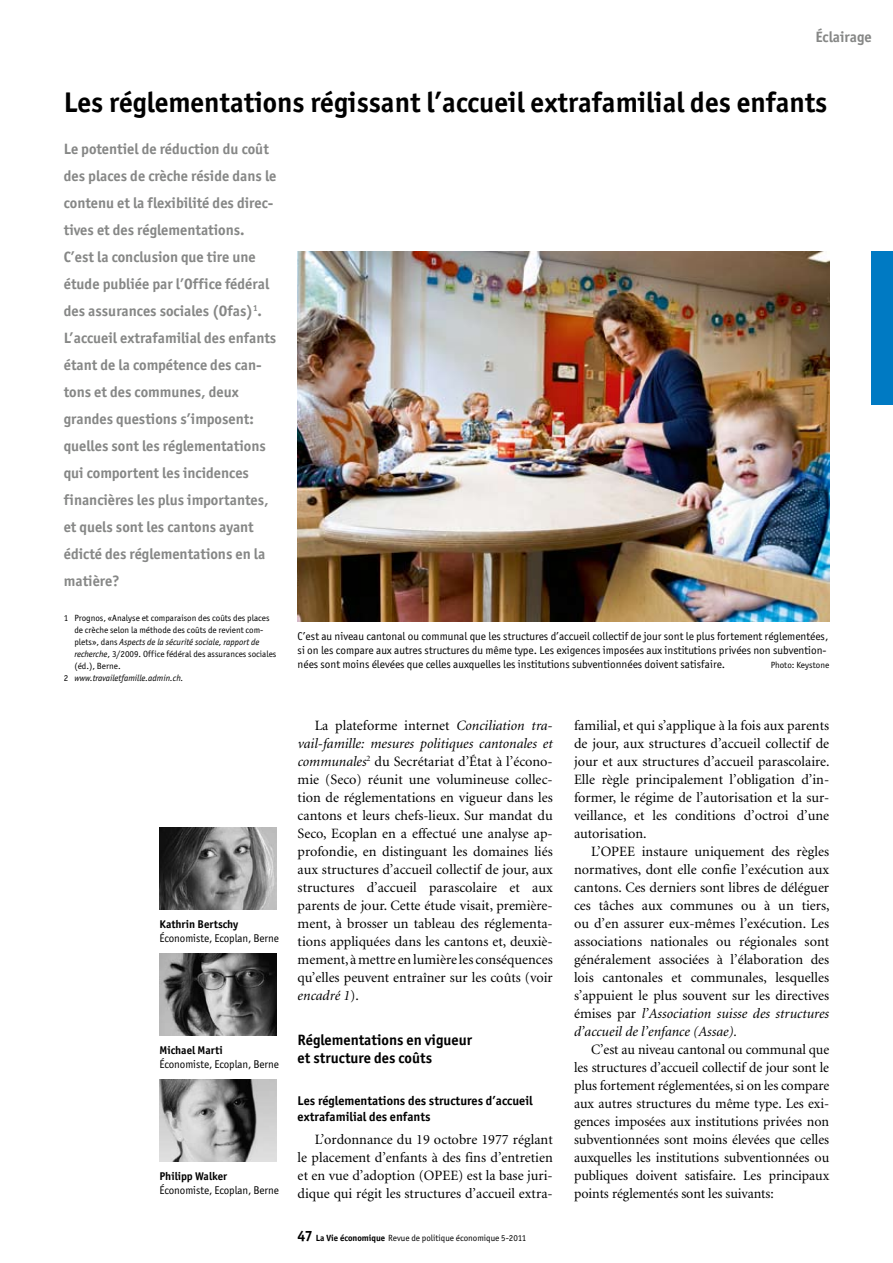
<style>
.page{position:relative;width:893px;height:1263px;background:#fff}
.page>*{position:absolute;margin:0;border:0;box-sizing:border-box;transform-origin:0 0}
.t1{font:700 28.5px "Officina San ITC";color:#000}
.t2{font:700 15px/27px "Officina San ITC";color:#868786}
.t3{font:700 15px/18px "Officina San ITC";color:#000}
.t4{font:14.25px/18px "Minion";color:#000;text-align:justify}
.t5{font:700 12.75px/16.5px "Officina San ITC";color:#000}
.t6{font:11.25px/14.2px "Officina San ITC";color:#000}
.t7{font:700 11.25px "Officina San ITC";color:#000}
.t8{font:9px "Officina San ITC";color:#000}
.t9{font:italic 9px "Officina San ITC";color:#000}
.s1{font-style:normal}
.s2{font-style:italic}
.s3{font-weight:700;font-size:15px}
.s4{font-weight:700}
</style>
<div class="page">
<div style="left:872px;top:252px;width:21px;height:153px;background:#007ac3"></div>
<img style="left:298px;top:251px;width:531px;height:370px">
<img style="left:159px;top:954px;width:117px;height:82px">
<img style="left:159px;top:1080px;width:117px;height:82px">
<img style="left:159px;top:828px;width:117px;height:82px">
<p class="t2" style="left:815px;top:23px;width:58px">Éclairage</p>
<h1 class="t1" style="left:64px;top:84px;width:765px">Les réglementations régissant l’accueil extrafamilial des enfants</h1>
<p class="t2" style="left:64px;top:136px;width:214px">Le potentiel de réduction du coût des places de crèche réside dans le contenu et la flexibilité des direc&shy;tives et des réglementations.<br>C’est la conclusion que tire une étude publiée par l’Office fédéral des assurances sociales (Ofas)<sup>1</sup>.<br>L’accueil extrafamilial des enfants étant de la compétence des can&shy;tons et des communes, deux grandes questions s’imposent: quelles sont les réglementations qui comportent les incidences financières les plus importantes, et quels sont les cantons ayant édicté des réglementations en la matière?</p>
<p class="t8" style="left:64px;top:612px;width:207px">1 Prognos, «Analyse et comparaison des coûts des places</p>
<p class="t8" style="left:74px;top:624px;width:190px">de crèche selon la méthode des coûts de revient com-</p>
<p class="t9" style="left:74px;top:637px;width:187px"><span class="s1">plets», dans</span> Aspects de la sécurité sociale, rapport de</p>
<p class="t8" style="left:74px;top:648px;width:203px"><span class="s2">recherche</span>, 3/2009. Office fédéral des assurances sociales</p>
<p class="t8" style="left:74px;top:660px;width:48px">(éd.), Berne.</p>
<p class="t9" style="left:64px;top:673px;width:121px"><span class="s1">2</span> www.travailetfamille.admin.ch.</p>
<p class="t7" style="left:159px;top:917px;width:80px">Kathrin Bertschy</p>
<p class="t6" style="left:159px;top:931px;width:121px">Économiste, Ecoplan, Berne</p>
<p class="t7" style="left:159px;top:1043px;width:65px">Michael Marti</p>
<p class="t6" style="left:159px;top:1057px;width:121px">Économiste, Ecoplan, Berne</p>
<p class="t7" style="left:159px;top:1169px;width:69px">Philipp Walker</p>
<p class="t6" style="left:159px;top:1183px;width:121px">Économiste, Ecoplan, Berne</p>
<p class="t6" style="left:298px;top:629px;width:532px">C’est au niveau cantonal ou communal que les structures d’accueil collectif de jour sont le plus fortement réglementées, si on les compare aux autres structures du même type. Les exigences imposées aux institutions privées non subvention&shy;nées sont moins élevées que celles auxquelles les institutions subventionnées doivent satisfaire.</p>
<p class="t8" style="left:771px;top:660px;width:60px">Photo: Keystone</p>
<p class="t4" style="left:298px;top:716px;width:257px;text-indent:17px">La plateforme internet <span class="s2">Conciliation tra&shy;vail-famille: mesures politiques cantonales et communales</span><sup>2</sup> du Secrétariat d’État à l’écono&shy;mie (Seco) réunit une volumineuse collec&shy;tion de réglementations en vigueur dans les cantons et leurs chefs-lieux. Sur mandat du Seco, Ecoplan en a effectué une analyse ap&shy;profondie, en distinguant les domaines liés aux structures d’accueil collectif de jour, aux structures d’accueil parascolaire et aux parents de jour. Cette étude visait, première&shy;ment, à brosser un tableau des réglementa&shy;tions appliquées dans les cantons et, deuxiè&shy;mement, à mettre en lumière les conséquences qu’elles peuvent entraîner sur les coûts (voir <span class="s2">encadré 1</span>).</p>
<p class="t3" style="left:298px;top:1030px;width:176px">Réglementations en vigueur et structure des coûts</p>
<p class="t5" style="left:298px;top:1092px;width:237px">Les réglementations des structures d’accueil extrafamilial des enfants</p>
<p class="t4" style="left:298px;top:1130px;width:257px;text-indent:17px">L’ordonnance du 19 octobre 1977 réglant le placement d’enfants à des fins d’entretien et en vue d’adoption (OPEE) est la base juri&shy;dique qui régit les structures d’accueil extra-</p>
<p class="t8" style="left:298px;top:1232px;width:230px"><span class="s3">47</span> <span class="s4">La Vie économique</span> Revue de politique économique 5-2011</p>
<p class="t4" style="left:574px;top:716px;width:257px">familial, et qui s’applique à la fois aux parents de jour, aux structures d’accueil collectif de jour et aux structures d’accueil parascolaire.<br>Elle règle principalement l’obligation d’in&shy;former, le régime de l’autorisation et la sur&shy;veillance, et les conditions d’octroi d’une autorisation.</p>
<p class="t4" style="left:574px;top:842px;width:257px;text-indent:17px">L’OPEE instaure uniquement des règles normatives, dont elle confie l’exécution aux cantons. Ces derniers sont libres de déléguer ces tâches aux communes ou à un tiers, ou d’en assurer eux-mêmes l’exécution. Les associations nationales ou régionales sont généralement associées à l’élaboration des lois cantonales et communales, lesquelles s’appuient le plus souvent sur les directives émises par <span class="s2">l’Association suisse des structures d’accueil de l’enfance (Assae).</span></p>
<p class="t4" style="left:574px;top:1040px;width:257px;text-indent:17px">C’est au niveau cantonal ou communal que les structures d’accueil collectif de jour sont le plus fortement réglementées, si on les compare aux autres structures du même type. Les exi&shy;gences imposées aux institutions privées non subventionnées sont moins élevées que celles auxquelles les institutions subventionnées ou publiques doivent satisfaire. Les principaux points réglementés sont les suivants:</p>
</div>
